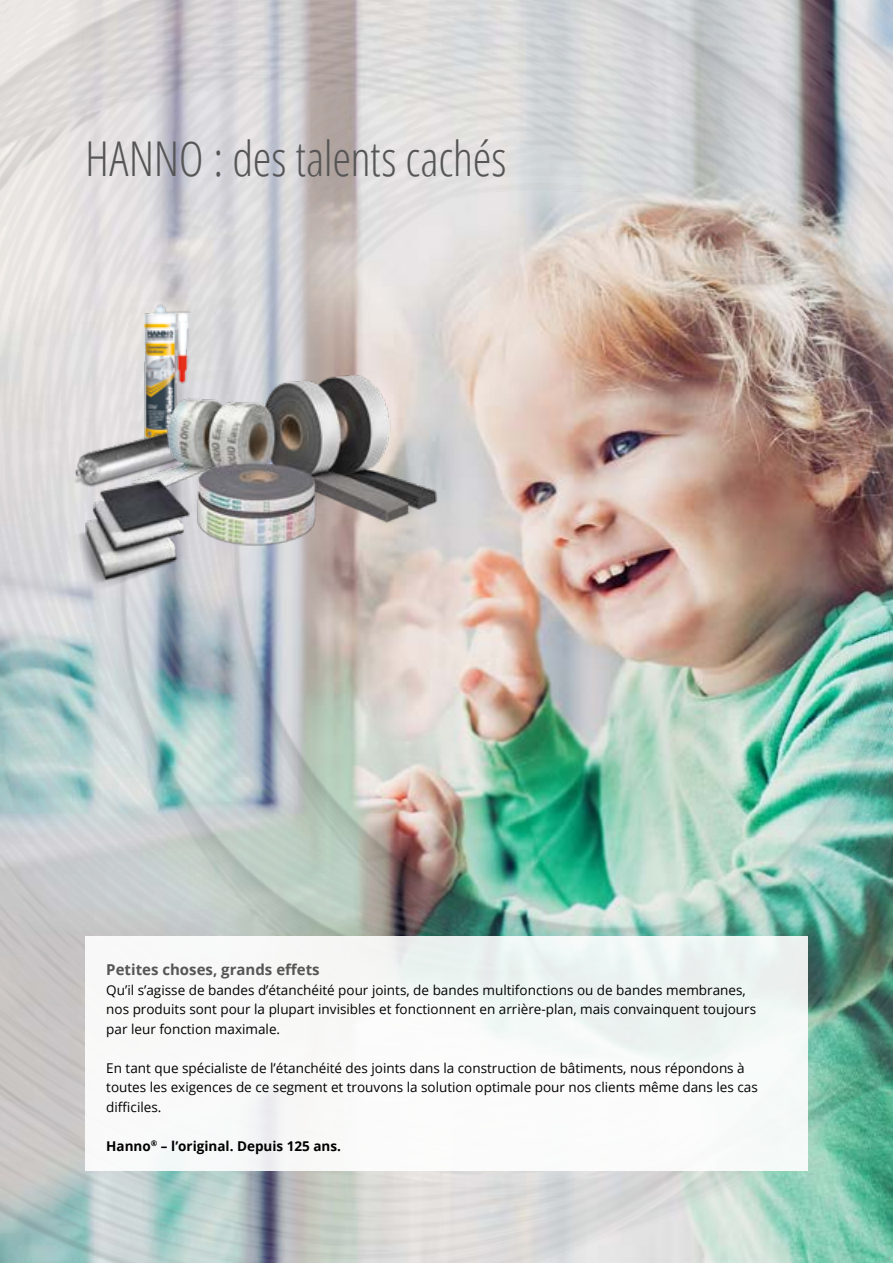
<style>
.page{position:relative;width:893px;height:1263px;background:#fff}
.page>*{position:absolute;margin:0;border:0;box-sizing:border-box;transform-origin:0 0}
.t1{font:300 condensed 48px "Open Sans";letter-spacing:-.01em;color:#565656}
.t2{font:700 15px "Open Sans";color:#565656}
.t3{font:13.5px/19.5px "Open Sans";color:#000}
.t4{font:700 13.5px "Open Sans";color:#000}
</style>
<div class="page">
<img style="left:0;top:0;width:893px;height:1263px">
<div style="left:85px;top:936px;width:723px;height:234px;background:linear-gradient(to right,#faf9f9,#f2f7f6)"></div>
<img style="left:144px;top:303px;width:46px;height:52px">
<img style="left:67px;top:410px;width:54px;height:87px">
<img style="left:121px;top:355px;width:335px;height:224px">
<img style="left:70px;top:478px;width:127px;height:116px">
<h1 class="t1" style="left:85px;top:126px;width:423px">HANNO : des talents cachés</h1>
<p class="t2" style="left:106px;top:959px;width:215px">Petites choses, grands effets</p>
<p class="t3" style="left:106px;top:979px;width:651px">Qu’il s’agisse de bandes d’étanchéité pour joints, de bandes multifonctions ou de bandes membranes, nos produits sont pour la plupart invisibles et fonctionnent en arrière-plan, mais convainquent toujours par leur fonction maximale.</p>
<p class="t3" style="left:106px;top:1057px;width:653px">En tant que spécialiste de l’étanchéité des joints dans la construction de bâtiments, nous répondons à toutes les exigences de ce segment et trouvons la solution optimale pour nos clients même dans les cas difficiles.</p>
<p class="t4" style="left:106px;top:1136px;width:236px">Hanno<sup>®</sup> – l’original. Depuis 125 ans.</p>
</div>
